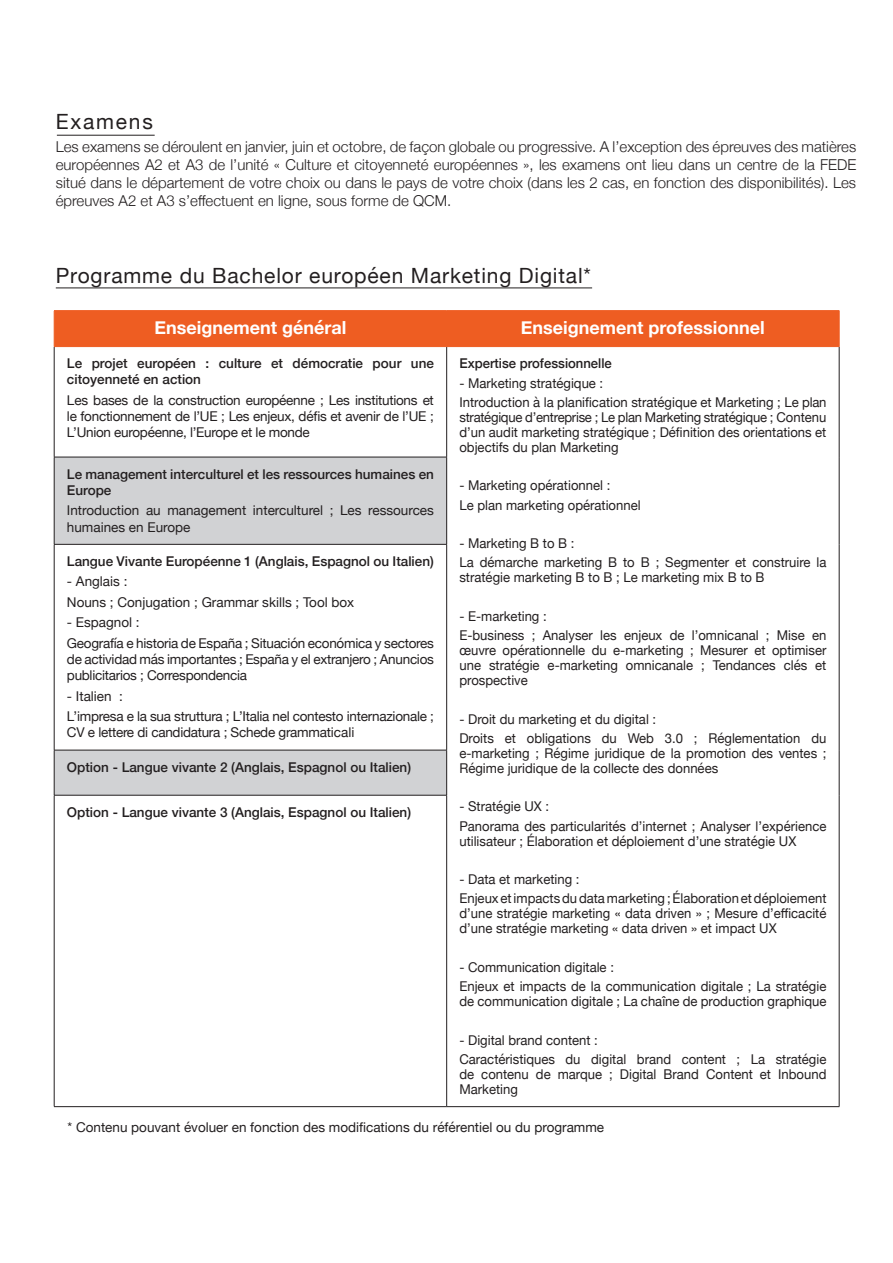
<style>
.page{position:relative;width:893px;height:1263px;background:#fff}
.page>*{position:absolute;margin:0;border:0;box-sizing:border-box;transform-origin:0 0}
.t1{font:21px "Helvetica Neue";letter-spacing:.04em;color:#231f20}
.t2{font:21px "Helvetica Neue";letter-spacing:.085em;color:#231f20}
.t3{font:700 18px "Helvetica Neue";color:#fff}
.t4{font:300 15px/18px "Helvetica Neue";color:#231f20;text-align:justify}
.t5{font:13.5px/19.2px "Helvetica Neue";color:#231f20}
.t6{font:500 13.5px/16.2px "Helvetica Neue";color:#231f20}
.t7{font:13.5px/20.4px "Helvetica Neue";letter-spacing:-.02em;color:#231f20}
</style>
<div class="page">
<div style="left:55px;top:311px;width:784px;height:35px;background:#ee5d22"></div>
<svg style="left:55px;top:458px;width:391px;height:337px"></svg>
<hr style="left:54px;top:347px;width:1px;height:110px;background:#231f20">
<hr style="left:446px;top:347px;width:1px;height:110px;background:#231f20">
<hr style="left:839px;top:347px;width:1px;height:110px;background:#231f20">
<hr style="left:54px;top:457px;width:393px;height:1px;background:#231f20">
<hr style="left:54px;top:457px;width:1px;height:87px;background:#231f20">
<hr style="left:446px;top:457px;width:1px;height:87px;background:#231f20">
<hr style="left:839px;top:457px;width:1px;height:87px;background:#231f20">
<hr style="left:54px;top:544px;width:393px;height:1px;background:#231f20">
<hr style="left:54px;top:544px;width:1px;height:206px;background:#231f20">
<hr style="left:446px;top:544px;width:1px;height:206px;background:#231f20">
<hr style="left:839px;top:544px;width:1px;height:206px;background:#231f20">
<hr style="left:54px;top:750px;width:393px;height:1px;background:#231f20">
<hr style="left:54px;top:750px;width:1px;height:45px;background:#231f20">
<hr style="left:446px;top:750px;width:1px;height:45px;background:#231f20">
<hr style="left:839px;top:750px;width:1px;height:45px;background:#231f20">
<hr style="left:54px;top:795px;width:393px;height:1px;background:#231f20">
<hr style="left:54px;top:795px;width:1px;height:311px;background:#231f20">
<hr style="left:446px;top:795px;width:1px;height:311px;background:#231f20">
<hr style="left:839px;top:795px;width:1px;height:311px;background:#231f20">
<hr style="left:54px;top:1106px;width:393px;height:1px;background:#231f20">
<hr style="left:447px;top:1106px;width:392px;height:1px;background:#231f20">
<hr style="left:54px;top:310px;width:393px;height:1px;background:#ee5d22">
<hr style="left:54px;top:311px;width:1px;height:35px;background:#ee5d22">
<hr style="left:447px;top:310px;width:392px;height:1px;background:#ee5d22">
<hr style="left:446px;top:311px;width:1px;height:35px;background:#ee5d22">
<hr style="left:839px;top:311px;width:1px;height:35px;background:#ee5d22">
<hr style="left:54px;top:346px;width:393px;height:1px;background:#ee5d22">
<hr style="left:447px;top:346px;width:392px;height:1px;background:#ee5d22">
<hr style="left:57px;top:135px;width:98px;height:1px;background:#231f20">
<hr style="left:56px;top:288px;width:536px;height:1px;background:#231f20">
<h1 class="t2" style="left:56px;top:107px;width:99px">Examens</h1>
<p class="t4" style="left:56px;top:136px;width:802px">Les examens se déroulent en janvier, juin et octobre, de façon globale ou progressive. A l’exception des épreuves des matières européennes A2 et A3 de l’unité « Culture et citoyenneté européennes », les examens ont lieu dans un centre de la FEDE situé dans le département de votre choix ou dans le pays de votre choix (dans les 2 cas, en fonction des disponibilités). Les épreuves A2 et A3 s’effectuent en ligne, sous forme de QCM.</p>
<h1 class="t1" style="left:56px;top:260px;width:537px">Programme du Bachelor européen Marketing Digital*</h1>
<h2 class="t3" style="left:154px;top:314px;width:193px">Enseignement général</h2>
<h2 class="t3" style="left:521px;top:314px;width:245px">Enseignement professionnel</h2>
<p class="t6" style="left:67px;top:354px;width:368px">Le projet européen : culture et démocratie pour une citoyenneté en action</p>
<p class="t5" style="left:67px;top:393px;width:368px;line-height:16.2px;text-align:justify">Les bases de la construction européenne ; Les institutions et le fonctionnement de l’UE ; Les enjeux, défis et avenir de l’UE ; L’Union européenne, l’Europe et le monde</p>
<p class="t6" style="left:459px;top:354px;width:154px">Expertise professionnelle</p>
<p class="t5" style="left:459px;top:374px;width:368px">- Marketing stratégique :<br>Introduction à la planification stratégique et Marketing ; Le plan</p>
<p class="t5" style="left:459px;top:410px;width:368px;line-height:15px;text-align:justify">stratégique d’entreprise ; Le plan Marketing stratégique ; Contenu d’un audit marketing stratégique ; Définition des orientations et objectifs du plan Marketing</p>
<p class="t5" style="left:459px;top:477px;width:183px">- Marketing opérationnel :<br>Le plan marketing opérationnel</p>
<p class="t5" style="left:459px;top:534px;width:368px">- Marketing B to B :<br>La démarche marketing B to B ; Segmenter et construire la</p>
<p class="t5" style="left:459px;top:569px;width:307px">stratégie marketing B to B ; Le marketing mix B to B</p>
<p class="t5" style="left:459px;top:607px;width:368px">- E-marketing :<br>E-business ; Analyser les enjeux de l’omnicanal ; Mise en</p>
<p class="t5" style="left:459px;top:643px;width:368px;line-height:15px;text-align:justify">œuvre opérationnelle du e-marketing ; Mesurer et optimiser une stratégie e-marketing omnicanale ; Tendances clés et prospective</p>
<p class="t5" style="left:459px;top:710px;width:368px">- Droit du marketing et du digital :<br>Droits et obligations du Web 3.0 ; Réglementation du</p>
<p class="t5" style="left:459px;top:746px;width:368px;line-height:15px">e-marketing ; Régime juridique de la promotion des ventes ;<br>Régime juridique de la collecte des données</p>
<p class="t5" style="left:459px;top:798px;width:368px">- Stratégie UX :<br>Panorama des particularités d’internet ; Analyser l’expérience</p>
<p class="t5" style="left:459px;top:832px;width:338px">utilisateur ; Élaboration et déploiement d’une stratégie UX</p>
<p class="t5" style="left:459px;top:870px;width:368px">- Data et marketing :<br>Enjeux et impacts du data marketing ; Élaboration et déploiement</p>
<p class="t5" style="left:459px;top:907px;width:368px;line-height:15px">d’une stratégie marketing « data driven » ; Mesure d’efficacité d’une stratégie marketing « data driven » et impact UX</p>
<p class="t5" style="left:459px;top:958px;width:368px">- Communication digitale :<br>Enjeux et impacts de la communication digitale ; La stratégie</p>
<p class="t5" style="left:459px;top:992px;width:368px">de communication digitale ; La chaîne de production graphique</p>
<p class="t5" style="left:459px;top:1031px;width:368px">- Digital brand content :<br>Caractéristiques du digital brand content ; La stratégie</p>
<p class="t5" style="left:459px;top:1067px;width:368px;line-height:15px">de contenu de marque ; Digital Brand Content et Inbound<br>Marketing</p>
<p class="t6" style="left:67px;top:465px;width:368px">Le management interculturel et les ressources humaines en<br>Europe</p>
<p class="t5" style="left:67px;top:503px;width:368px;line-height:16.2px">Introduction au management interculturel ; Les ressources humaines en Europe</p>
<p class="t6" style="left:67px;top:552px;width:368px">Langue Vivante Européenne 1 (Anglais, Espagnol ou Italien)</p>
<p class="t5" style="left:67px;top:572px;width:289px;line-height:20.4px">- Anglais :<br>Nouns ; Conjugation ; Grammar skills ; Tool box</p>
<p class="t7" style="left:67px;top:613px;width:368px">- Espagnol :<br>Geografía e historia de España ; Situación económica y sectores</p>
<p class="t7" style="left:67px;top:652px;width:368px;line-height:16.2px">de actividad más importantes ; España y el extranjero ; Anuncios publicitarios ; Correspondencia</p>
<p class="t7" style="left:67px;top:686px;width:368px">- Italien :<br>L’impresa e la sua struttura ; L’Italia nel contesto internazionale ;</p>
<p class="t7" style="left:67px;top:723px;width:289px">CV e lettere di candidatura ; Schede grammaticali</p>
<p class="t6" style="left:67px;top:758px;width:346px">Option - Langue vivante 2 (Anglais, Espagnol ou Italien)</p>
<p class="t6" style="left:67px;top:803px;width:346px">Option - Langue vivante 3 (Anglais, Espagnol ou Italien)</p>
<p class="t5" style="left:67px;top:1119px;width:538px">* Contenu pouvant évoluer en fonction des modifications du référentiel ou du programme</p>
</div>
